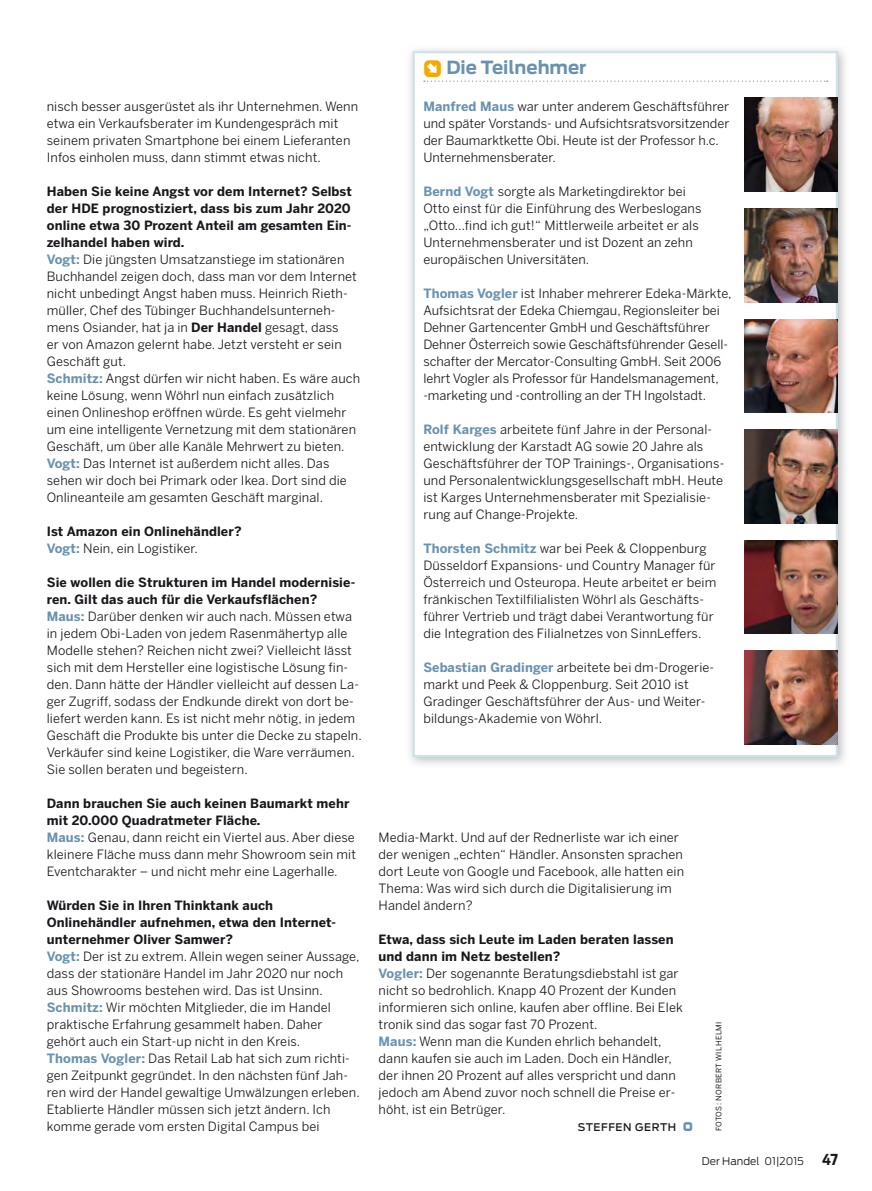
<style>
.page{position:relative;width:872px;height:1191px;background:#fff}
.page>*{position:absolute;margin:0;border:0;box-sizing:border-box;transform-origin:0 0}
.t1{font:700 18px "Antenna";color:#6892b0}
.t2{font:12.75px/17px "Benton Sans";letter-spacing:.01em;color:#1a171c}
.t3{font:700 12.75px/17px "Benton Sans";letter-spacing:.01em;color:#1a171c}
.t4{font:300 10.5px "Antenna";color:#1a171c}
.t5{font:500 10.5px "Antenna";letter-spacing:.06em;color:#1a171c}
.t6{font:7.5px "Benton Sans";letter-spacing:.05em;color:#1a171c}
.s1{font-weight:700}
.s2{font-weight:700;color:#6892b0}
.s3{color:#6892b0}
.s4{font-weight:400}
.s5{font-family:"Click Bits Arrow Pods 1";font-weight:400;font-size:24px;color:#f6a800}
.s6{font-family:"Click Bits Icon Pods";font-weight:400;font-size:12.75px;color:#6892b0}
.s7{font-family:"Antenna Cond";font-weight:700;font-size:15px}
</style>
<div class="page">
<svg style="left:424px;top:81px;width:403px;height:1px"></svg>
<img style="left:744px;top:208px;width:94px;height:94px">
<img style="left:744px;top:98px;width:94px;height:93px">
<img style="left:744px;top:319px;width:94px;height:93px">
<img style="left:744px;top:429px;width:94px;height:94px">
<img style="left:744px;top:540px;width:94px;height:94px">
<img style="left:744px;top:651px;width:94px;height:93px">
<p class="t2" style="left:47px;top:99px;width:313px">nisch besser ausgerüstet als ihr Unternehmen. Wenn etwa ein Verkaufsberater im Kundengespräch mit seinem privaten Smartphone bei einem Lieferanten Infos einholen muss, dann stimmt etwas nicht.</p>
<p class="t2" style="left:47px;top:184px;width:315px"><span class="s1">Haben Sie keine Angst vor dem Internet? Selbst der HDE prognostiziert, dass bis zum Jahr 2020 online etwa 30 Prozent Anteil am gesamten Ein&shy;zelhandel haben wird.<br></span><span class="s2">Vogt:</span> Die jüngsten Umsatzanstiege im stationären Buchhandel zeigen doch, dass man vor dem Internet nicht unbedingt Angst haben muss. Heinrich Rieth&shy;müller, Chef des Tübinger Buchhandelsunterneh&shy;mens Osiander, hat ja in <span class="s1">Der Handel</span> gesagt, dass<br>er von Amazon gelernt habe. Jetzt versteht er sein Geschäft gut.<br><span class="s2">Schmitz:</span> Angst dürfen wir nicht haben. Es wäre auch keine Lösung, wenn Wöhrl nun einfach zusätzlich einen Onlineshop eröffnen würde. Es geht vielmehr um eine intelligente Vernetzung mit dem stationären Geschäft, um über alle Kanäle Mehrwert zu bieten.<br><span class="s2">Vogt:</span> Das Internet ist außerdem nicht alles. Das sehen wir doch bei Primark oder Ikea. Dort sind die Onlineanteile am gesamten Geschäft marginal.</p>
<p class="t3" style="left:47px;top:524px;width:196px">Ist Amazon ein Onlinehändler?<br><span class="s3">Vogt:</span> <span class="s4">Nein, ein Logistiker.</span></p>
<p class="t2" style="left:47px;top:575px;width:317px"><span class="s1">Sie wollen die Strukturen im Handel modernisie&shy;ren. Gilt das auch für die Verkaufsflächen?<br></span><span class="s2">Maus:</span> Darüber denken wir auch nach. Müssen etwa in jedem Obi-Laden von jedem Rasenmähertyp alle Modelle stehen? Reichen nicht zwei? Vielleicht lässt sich mit dem Hersteller eine logistische Lösung fin&shy;den. Dann hätte der Händler vielleicht auf dessen La&shy;ger Zugriff, sodass der Endkunde direkt von dort be&shy;liefert werden kann. Es ist nicht mehr nötig, in jedem Geschäft die Produkte bis unter die Decke zu stapeln.<br>Verkäufer sind keine Logistiker, die Ware verräumen.<br>Sie sollen beraten und begeistern.</p>
<p class="t2" style="left:47px;top:796px;width:311px"><span class="s1">Dann brauchen Sie auch keinen Baumarkt mehr mit 20.000 Quadratmeter Fläche.<br></span><span class="s2">Maus:</span> Genau, dann reicht ein Viertel aus. Aber diese kleinere Fläche muss dann mehr Showroom sein mit Eventcharakter – und nicht mehr eine Lagerhalle.</p>
<p class="t2" style="left:47px;top:898px;width:314px"><span class="s1">Würden Sie in Ihren Thinktank auch Onlinehändler aufnehmen, etwa den Internet&shy;unternehmer Oliver Samwer?<br></span><span class="s2">Vogt:</span> Der ist zu extrem. Allein wegen seiner Aussage, dass der stationäre Handel im Jahr 2020 nur noch aus Showrooms bestehen wird. Das ist Unsinn.<br><span class="s2">Schmitz:</span> Wir möchten Mitglieder, die im Handel praktische Erfahrung gesammelt haben. Daher gehört auch ein Start-up nicht in den Kreis.<br><span class="s2">Thomas Vogler:</span> Das Retail Lab hat sich zum richti&shy;gen Zeitpunkt gegründet. In den nächsten fünf Jah&shy;ren wird der Handel gewaltige Umwälzungen erleben.<br>Etablierte Händler müssen sich jetzt ändern. Ich komme gerade vom ersten Digital Campus bei</p>
<h1 class="t1" style="left:423px;top:60px;width:165px"><span class="s5">u</span> Die Teilnehmer</h1>
<p class="t2" style="left:423px;top:99px;width:307px"><span class="s2">Manfred Maus</span> war unter anderem Geschäftsführer und später Vorstands- und Aufsichtsratsvorsitzender der Baumarktkette Obi. Heute ist der Professor h.c.<br>Unternehmensberater.</p>
<p class="t2" style="left:423px;top:184px;width:280px"><span class="s2">Bernd Vogt</span> sorgte als Marketingdirektor bei Otto einst für die Einführung des Werbeslogans „Otto…find ich gut!“ Mittlerweile arbeitet er als Unternehmensberater und ist Dozent an zehn europäischen Universitäten.</p>
<p class="t2" style="left:423px;top:286px;width:310px"><span class="s2">Thomas Vogler</span> ist Inhaber mehrerer Edeka-Märkte, Aufsichtsrat der Edeka Chiemgau, Regionsleiter bei Dehner Gartencenter GmbH und Geschäftsführer Dehner Österreich sowie Geschäftsführender Gesell&shy;schafter der Mercator-Consulting GmbH. Seit 2006 lehrt Vogler als Professor für Handelsmanagement, -marketing und -controlling an der TH Ingolstadt.</p>
<p class="t2" style="left:423px;top:422px;width:302px"><span class="s2">Rolf Karges</span> arbeitete fünf Jahre in der Personal&shy;entwicklung der Karstadt AG sowie 20 Jahre als Geschäftsführer der TOP Trainings-, Organisations&shy;und Personalentwicklungsgesellschaft mbH. Heute ist Karges Unternehmensberater mit Spezialisie&shy;rung auf Change-Projekte.</p>
<p class="t2" style="left:423px;top:541px;width:294px"><span class="s2">Thorsten Schmitz</span> war bei Peek &amp; Cloppenburg Düsseldorf Expansions- und Country Manager für Österreich und Osteuropa. Heute arbeitet er beim fränkischen Textilfilialisten Wöhrl als Geschäfts&shy;führer Vertrieb und trägt dabei Verantwortung für die Integration des Filialnetzes von SinnLeffers.</p>
<p class="t2" style="left:423px;top:660px;width:292px"><span class="s2">Sebastian Gradinger</span> arbeitete bei dm-Drogerie&shy;markt und Peek &amp; Cloppenburg. Seit 2010 ist Gradinger Geschäftsführer der Aus- und Weiter&shy;bildungs-Akademie von Wöhrl.</p>
<p class="t2" style="left:378px;top:830px;width:307px">Media-Markt. Und auf der Rednerliste war ich einer der wenigen „echten“ Händler. Ansonsten sprachen dort Leute von Google und Facebook, alle hatten ein Thema: Was wird sich durch die Digitalisierung im Handel ändern?</p>
<p class="t2" style="left:378px;top:932px;width:306px"><span class="s1">Etwa, dass sich Leute im Laden beraten lassen und dann im Netz bestellen?<br></span><span class="s2">Vogler:</span> Der sogenannte Beratungsdiebstahl ist gar nicht so bedrohlich. Knapp 40 Prozent der Kunden informieren sich online, kaufen aber offline. Bei Elek tronik sind das sogar fast 70 Prozent.<br><span class="s2">Maus:</span> Wenn man die Kunden ehrlich behandelt, dann kaufen sie auch im Laden. Doch ein Händler, der ihnen 20 Prozent auf alles verspricht und dann jedoch am Abend zuvor noch schnell die Preise er&shy;höht, ist ein Betrüger.</p>
<p class="t5" style="left:578px;top:1123px;width:117px">STEFFEN GERTH <span class="s6">P</span></p>
<p class="t6" style="left:716px;top:1131px;width:111px;rotate:-90deg">FOTOS: NORBERT WILHELMI</p>
<p class="t4" style="left:702px;top:1157px;width:137px">Der Handel 01|2015 <span class="s7">47</span></p>
</div>
